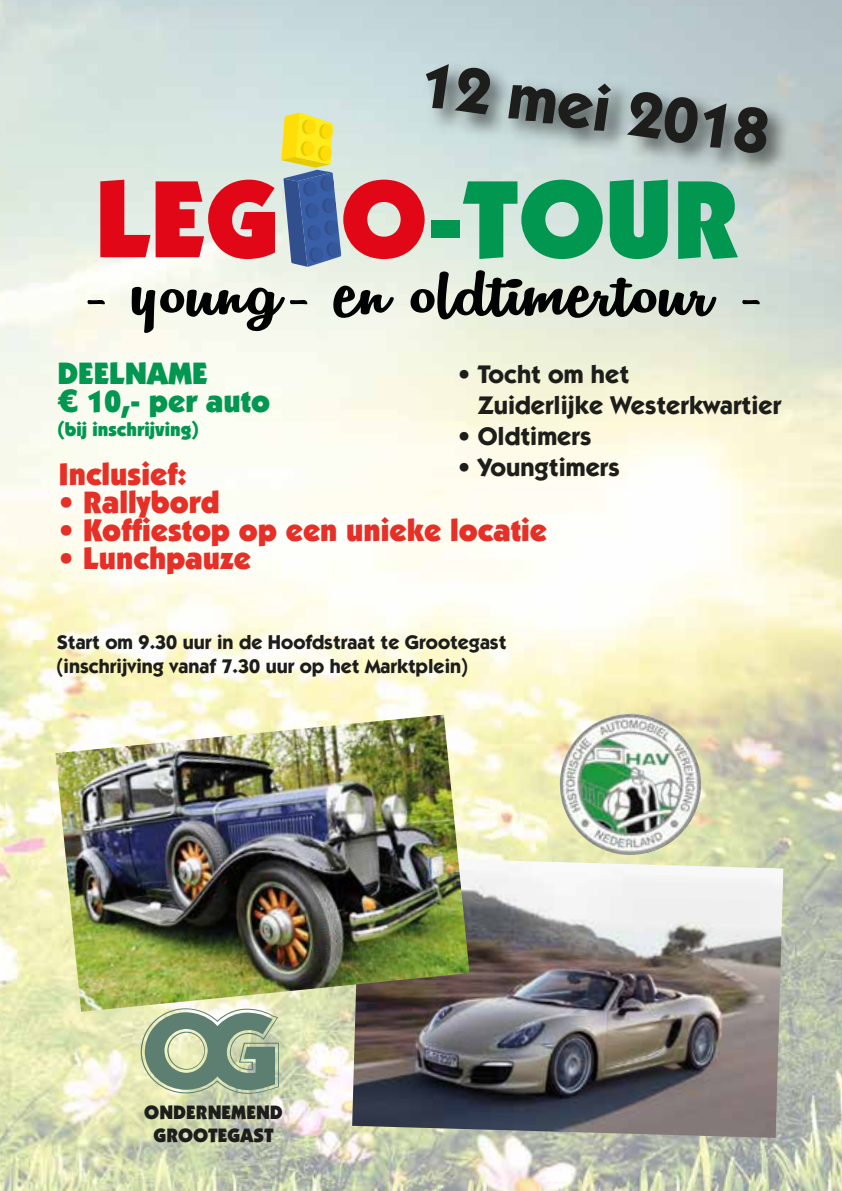
<style>
.page{position:relative;width:842px;height:1191px;background:#fff}
.page>*{position:absolute;margin:0;border:0;box-sizing:border-box;transform-origin:0 0}
.t1{font:900 110.6px "Itc Kabel";color:#019751}
.t2{font:94.8px "Remachine Script Personal Use";color:#000101;scale:1.25 1}
.t3{font:700 63.8px "Itc Kabel";color:#1d1d1b}
.t4{font:900 31.2px "Itc Kabel";color:#e63027}
.t5{font:900 31.2px/28px "Itc Kabel";color:#019751}
.t6{font:700 25.6px/30.6px "Itc Kabel";color:#1d1d1b}
.t7{font:700 19.8px/23.8px "Itc Kabel";color:#1d1d1b}
.t8{font:900 19.4px/23.2px "Performa Black S Si";color:#1d1d1b;text-align:center}
.t9{font:900 19.2px "Itc Kabel";color:#019751}
.s1{color:#e10717}
.s2{font-family:"Arial"}
</style>
<div class="page">
<img style="left:0;top:0;width:842px;height:1191px">
<img style="left:403px;top:39px;width:404px;height:164px">
<svg style="left:281px;top:112px;width:60px;height:155px"></svg>
<div style="left:320px;top:146px;width:12px;height:15px;background:#fedd09;border-radius:50%"></div>
<img style="left:560px;top:713px;width:141px;height:142px;border-radius:71px">
<img style="left:352px;top:856px;width:431px;height:281px">
<img style="left:55px;top:714px;width:414px;height:297px">
<svg style="left:141px;top:1008px;width:138px;height:85px"></svg>
<h3 class="t3" style="left:426px;top:45px;width:353px;rotate:8deg">12 mei 2018</h3>
<h1 class="t1" style="left:95px;top:151px;width:646px"><span class="s1">LEG O</span>-TOUR</h1>
<h2 class="t2" style="left:78px;top:235px;width:551px">- young- en oldtimertour -</h2>
<p class="t6" style="left:478px;top:359px;width:305px;text-indent:-20px">• Tocht om het<br>Zuiderlijke Westerkwartier</p>
<p class="t6" style="left:458px;top:420px;width:135px">• Oldtimers</p>
<p class="t6" style="left:458px;top:451px;width:163px">• Youngtimers</p>
<h3 class="t5" style="left:57px;top:358px;width:214px">DEELNAME<br><span class="s2">€</span> 10,- per auto</h3>
<p class="t9" style="left:57px;top:417px;width:143px">(bij inschrijving)</p>
<h3 class="t4" style="left:58px;top:455px;width:130px">Inclusief:</h3>
<h3 class="t4" style="left:58px;top:483px;width:163px">• Rallybord</h3>
<h3 class="t4" style="left:58px;top:511px;width:490px">• Koffiestop op een unieke locatie</h3>
<h3 class="t4" style="left:58px;top:539px;width:194px">• Lunchpauze</h3>
<p class="t7" style="left:57px;top:629px;width:451px">Start om 9.30 uur in de Hoofdstraat te Grootegast (inschrijving vanaf 7.30 uur op het Marktplein)</p>
<p class="t8" style="left:144px;top:1100px;width:140px">ONDERNEMEND<br>GROOTEGAST</p>
</div>
